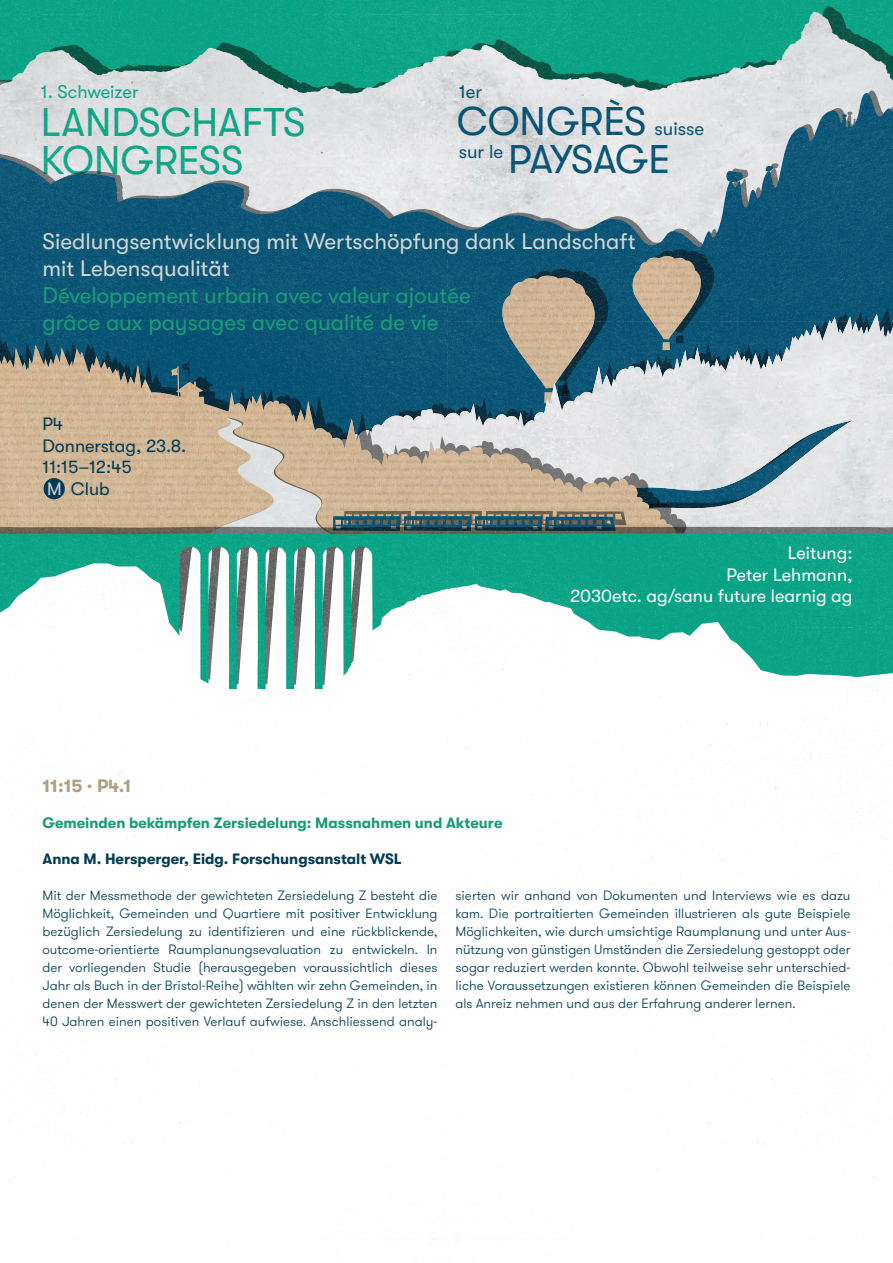
<style>
.page{position:relative;width:893px;height:1263px;background:#fff}
.page>*{position:absolute;margin:0;border:0;box-sizing:border-box;transform-origin:0 0}
.t1{font:40.05px/37.8px "GT Walsheim";color:#07a383}
.t2{font:40.05px/37.7px "GT Walsheim";letter-spacing:-.005em;color:#045072}
.t3{font:22.5px/27px "GT Walsheim";color:#1b9a79}
.t4{font:22.5px/27px "GT Walsheim";color:#d4d6d5}
.t5{font:18.6px "GT Walsheim";color:#045072}
.t6{font:18.3px "GT Walsheim";color:#07a383}
.t7{font:18px/21.6px "GT Walsheim";color:#fff;text-align:right}
.t8{font:18px/21.6px "GT Walsheim";color:#013c54}
.t9{font:700 18px "GT Walsheim";color:#b29f84}
.t10{font:700 15px "GT Walsheim";color:#1b9a79}
.t11{font:700 15px "GT Walsheim";color:#013c54}
.t12{font:300 13.5px/18px "GT Walsheim";color:#013c54;text-align:justify}
.s1{color:#d4d6d5}
</style>
<div class="page">
<img style="left:0;top:0;width:893px;height:1177px">
<div style="left:44px;top:478px;width:21px;height:21px;background:#013c54;border-radius:50%"></div>
<h3 class="t5" style="left:459px;top:81px;width:25px">1er</h3>
<h3 class="t6" style="left:41px;top:82px;width:99px">1. Schweizer</h3>
<h1 class="t1" style="left:41px;top:104px;width:266px">LANDSCHAFTS<br>KONGRESS</h1>
<h1 class="t2" style="left:508px;top:103px;width:163px;text-indent:-51px">CONGRÈS<br>PAYSAGE</h1>
<h3 class="t5" style="left:655px;top:118px;width:51px">suisse</h3>
<h3 class="t5" style="left:459px;top:141px;width:46px">sur le</h3>
<h2 class="t4" style="left:43px;top:227px;width:595px">Siedlungsentwicklung mit Wertschöpfung dank Landschaft mit Lebensqualität</h2>
<h2 class="t3" style="left:43px;top:281px;width:430px">Développement urbain avec valeur ajoutée grâce aux paysages avec qualité de vie</h2>
<h3 class="t8" style="left:43px;top:413px;width:145px">P4<br>Donnerstag, 23.8.<br>11:15–12:45<br><span class="s1">M</span> Club</h3>
<h3 class="t7" style="left:570px;top:542px;width:284px">Leitung:<br>Peter Lehmann,<br>2030etc. ag/sanu future learnig ag</h3>
<h3 class="t9" style="left:43px;top:776px;width:90px">11:15 · P4.1</h3>
<p class="t10" style="left:43px;top:814px;width:461px">Gemeinden bekämpfen Zersiedelung: Massnahmen und Akteure</p>
<p class="t11" style="left:43px;top:850px;width:361px">Anna M. Hersperger, Eidg. Forschungsanstalt WSL</p>
<p class="t12" style="left:43px;top:887px;width:396px">Mit der Messmethode der gewichteten Zersiedelung Z besteht die Möglichkeit, Gemeinden und Quartiere mit positiver Entwicklung bezüglich Zersiedelung zu identifizieren und eine rückblickende, outcome-orientierte Raumplanungsevaluation zu entwickeln. In der vorliegenden Studie (herausgegeben voraussichtlich dieses Jahr als Buch in der Bristol-Reihe) wählten wir zehn Gemeinden, in denen der Messwert der gewichteten Zersiedelung Z in den letzten 40 Jahren einen positiven Verlauf aufwiese. Anschliessend analy-</p>
<p class="t12" style="left:455px;top:886px;width:396px">sierten wir anhand von Dokumenten und Interviews wie es dazu kam. Die portraitierten Gemeinden illustrieren als gute Beispiele Möglichkeiten, wie durch umsichtige Raumplanung und unter Aus&shy;nützung von günstigen Umständen die Zersiedelung gestoppt oder sogar reduziert werden konnte. Obwohl teilweise sehr unterschied&shy;liche Voraussetzungen existieren können Gemeinden die Beispiele als Anreiz nehmen und aus der Erfahrung anderer lernen.</p>
</div>
